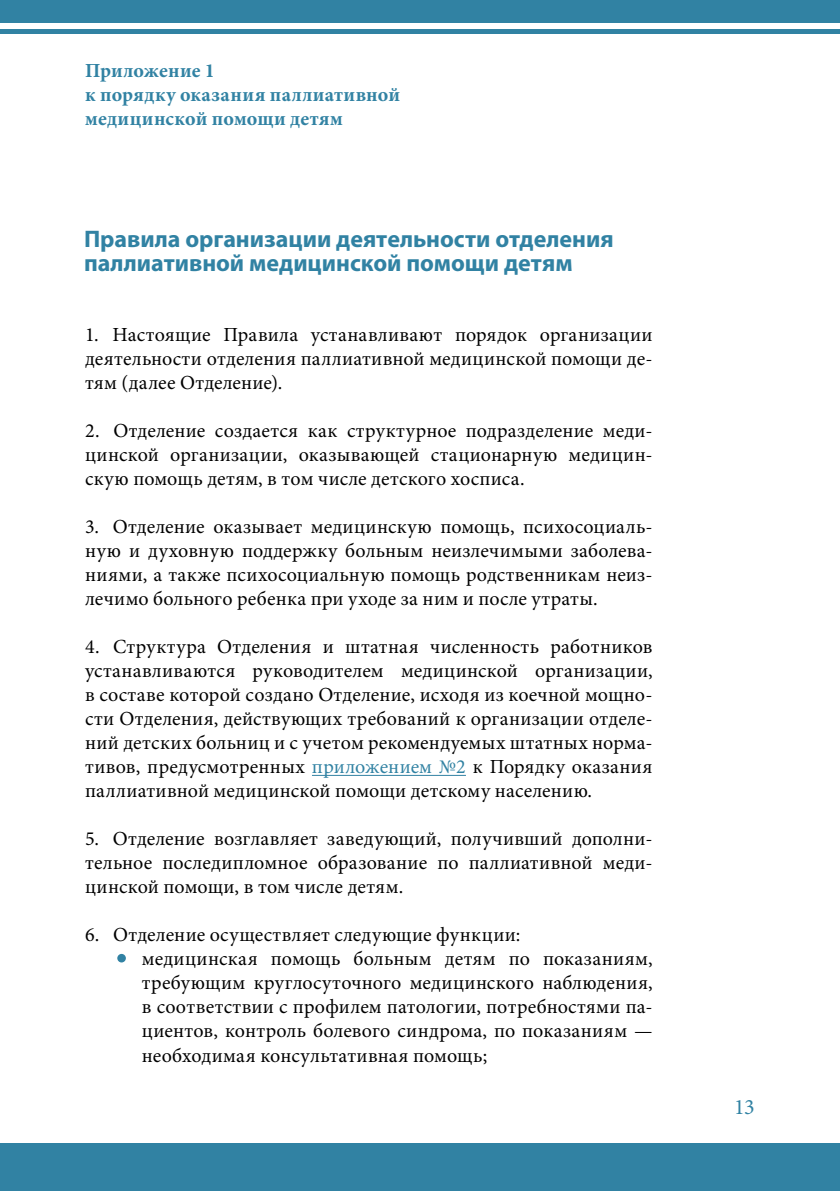
<style>
.page{position:relative;width:840px;height:1191px;background:#fff}
.page>*{position:absolute;margin:0;border:0;box-sizing:border-box;transform-origin:0 0}
.t1{font:700 24px/24px "Myriad Pro";color:#3182a3}
.t2{font:22px "Minion Pro";color:#3182a3}
.t3{font:20px/24px "Minion Pro";letter-spacing:.01em;color:#000;text-align:justify}
.t4{font:700 20px/24px "Minion Pro";letter-spacing:.01em;color:#3182a3}
.s1{color:#3182a3}
</style>
<div class="page">
<hr style="left:0;top:1143px;width:2px;height:48px;background:#3182a3">
<div style="left:1px;top:1143px;width:838px;height:48px;background:#3182a3"></div>
<hr style="left:0;top:0;width:2px;height:23px;background:#3182a3">
<div style="left:1px;top:0;width:838px;height:23px;background:#3182a3"></div>
<hr style="left:1px;top:30px;width:838px;height:4px;background:#3182a3">
<hr style="left:312px;top:775px;width:153px;height:1px;background:#3182a3">
<div style="left:117px;top:954px;width:9px;height:8px;background:#3182a3;border-radius:50%"></div>
<p class="t4" style="left:85px;top:58px;width:316px">Приложение 1<br>к порядку оказания паллиативной медицинской помощи детям</p>
<p class="t1" style="left:84px;top:226px;width:531px">Правила организации деятельности отделения паллиативной медицинской помощи детям</p>
<p class="t3" style="left:85px;top:323px;width:568px">1. Настоящие Правила устанавливают порядок организации деятельности отделения паллиативной медицинской помощи де&shy;тям (далее Отделение).</p>
<p class="t3" style="left:85px;top:419px;width:568px">2. Отделение создается как структурное подразделение меди&shy;цинской организации, оказывающей стационарную медицин&shy;скую помощь детям, в том числе детского хосписа.</p>
<p class="t3" style="left:85px;top:515px;width:568px">3. Отделение оказывает медицинскую помощь, психосоциаль&shy;ную и духовную поддержку больным неизлечимыми заболева&shy;ниями, а также психосоциальную помощь родственникам неиз&shy;лечимо больного ребенка при уходе за ним и после утраты.</p>
<p class="t3" style="left:85px;top:635px;width:568px">4. Структура Отделения и штатная численность работников устанавливаются руководителем медицинской организации, в составе которой создано Отделение, исходя из коечной мощно&shy;сти Отделения, действующих требований к организации отделе&shy;ний детских больниц и с учетом рекомендуемых штатных норма&shy;тивов, предусмотренных <span class="s1">приложением №2</span> к Порядку оказания паллиативной медицинской помощи детскому населению.</p>
<p class="t3" style="left:85px;top:827px;width:568px">5. Отделение возглавляет заведующий, получивший дополни&shy;тельное последипломное образование по паллиативной меди&shy;цинской помощи, в том числе детям.</p>
<p class="t3" style="left:142px;top:923px;width:512px;text-align:left;text-indent:-57px">6. Отделение осуществляет следующие функции:<br>медицинская помощь больным детям по показаниям, требующим круглосуточного медицинского наблюдения, в соответствии с профилем патологии, потребностями па&shy;циентов, контроль болевого синдрома, по показаниям — необходимая консультативная помощь;</p>
<p class="t2" style="left:733px;top:1092px;width:22px">13</p>
</div>
